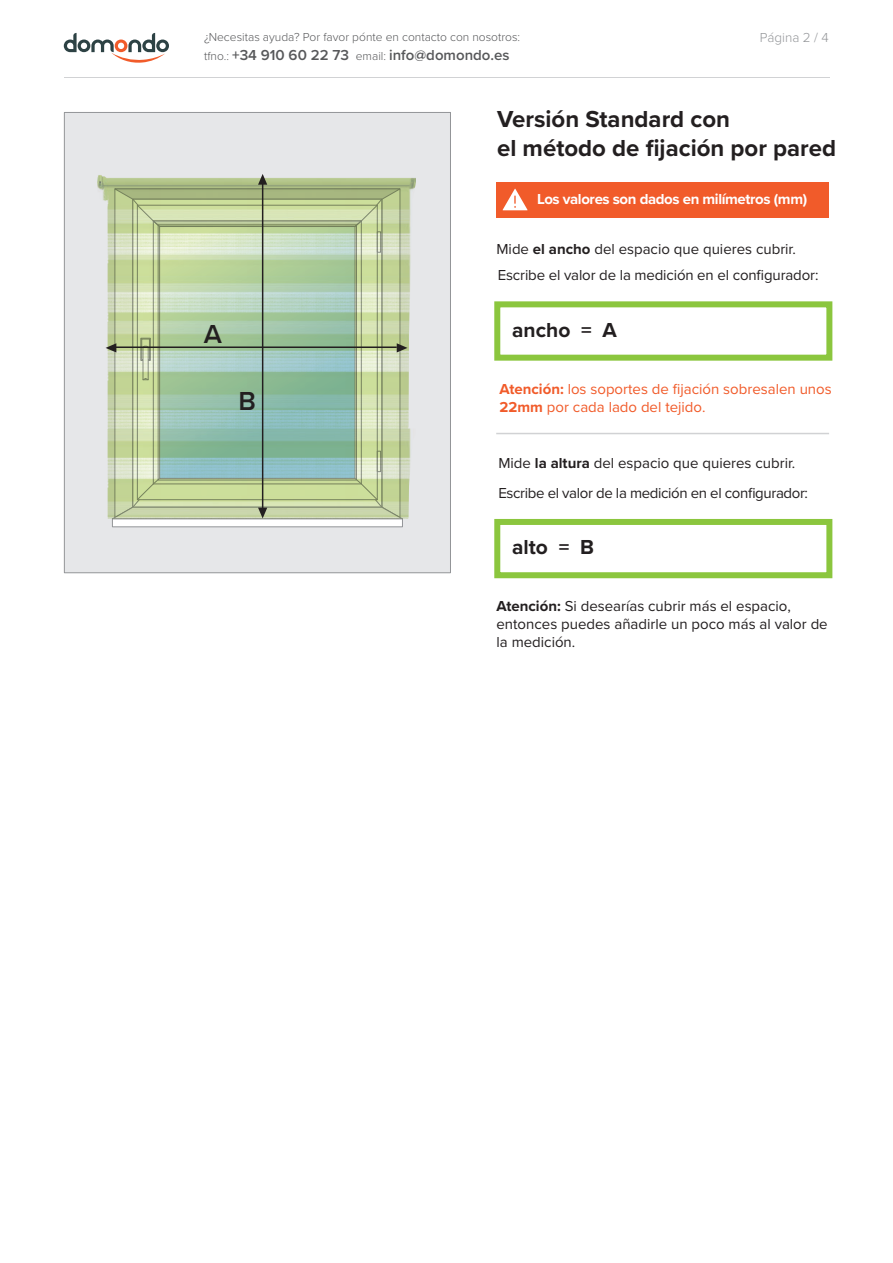
<style>
.page{position:relative;width:893px;height:1263px;background:#fff}
.page>*{position:absolute;margin:0;border:0;box-sizing:border-box;transform-origin:0 0}
.t1{font:600 27px "Proxima Nova";color:#231f20}
.t2{font:700 24px/28.8px "Proxima Nova";color:#231f20}
.t3{font:700 21px "Proxima Nova";color:#231f20}
.t4{font:15px/18px "Proxima Nova";color:#231f20}
.t5{font:15px/30px "Proxima Nova";letter-spacing:-.025em;color:#231f20}
.t6{font:15px/18px "Proxima Nova";color:#f15b2a}
.t7{font:600 15px "Proxima Nova";color:#57585a}
.t8{font:700 15px "Proxima Nova";letter-spacing:-.025em;color:#fff}
.t9{font:300 13.5px "Proxima Nova";color:#939598}
.t10{font:300 12px "Proxima Nova";color:#57585a}
.s1{font-weight:300;font-size:12px}
.s2{font-weight:700}
</style>
<div class="page">
<svg style="left:64px;top:33px;width:105px;height:30px"></svg>
<hr style="left:64px;top:77px;width:765px;height:1px;background:#d1d2d4">
<div style="left:496px;top:182px;width:333px;height:35px;background:#f15b2a"></div>
<svg style="left:503px;top:189px;width:24px;height:21px"></svg>
<div style="left:494px;top:301px;width:338px;height:60px;border:6px solid #8bc63e"></div>
<div style="left:494px;top:519px;width:338px;height:59px;border:6px solid #8bc63e"></div>
<div style="left:64px;top:112px;width:387px;height:461px;background:#e6e7e9;border:1px solid #939598"></div>
<div style="left:112px;top:519px;width:291px;height:8px;background:#fff;border:1px solid #939598"></div>
<img style="left:98px;top:175px;width:317px;height:344px">
<hr style="left:112px;top:346px;width:285px;height:2px;background:#231f20">
<svg style="left:397px;top:343px;width:11px;height:9px"></svg>
<svg style="left:106px;top:343px;width:10px;height:9px"></svg>
<hr style="left:262px;top:183px;width:1px;height:329px;background:#231f20">
<svg style="left:110px;top:478px;width:293px;height:42px;background:#bfcd9a"></svg>
<svg style="left:114px;top:174px;width:287px;height:53px;background:#b7c595"></svg>
<hr style="left:496px;top:433px;width:333px;height:1px;background:#d1d2d4">
<p class="t10" style="left:204px;top:28px;width:318px">¿Necesitas ayuda? Por favor pónte en contacto con nosotros:</p>
<p class="t7" style="left:204px;top:44px;width:307px"><span class="s1">tfno.:</span> +34 910 60 22 73 <span class="s1">email:</span> info@domondo.es</p>
<p class="t9" style="left:760px;top:27px;width:70px">Página 2 / 4</p>
<h2 class="t2" style="left:497px;top:104px;width:341px">Versión Standard con<br>el método de fijación por pared</h2>
<p class="t8" style="left:537px;top:188px;width:272px">Los valores son dados en milímetros (mm)</p>
<p class="t4" style="left:496px;top:239px;width:301px">Mide <span class="s2">el ancho</span> del espacio que quieres cubrir.</p>
<h1 class="t1" style="left:204px;top:314px;width:20px">A</h1>
<h1 class="t1" style="left:238px;top:381px;width:19px">B</h1>
<p class="t4" style="left:498px;top:266px;width:322px">Escribe el valor de la medición en el configurador:</p>
<h3 class="t3" style="left:512px;top:314px;width:106px">ancho = A</h3>
<p class="t6" style="left:499px;top:380px;width:334px"><span class="s2">Atención:</span> los soportes de fijación sobresalen unos<br><span class="s2">22mm</span> por cada lado del tejido.</p>
<p class="t5" style="left:498px;top:448px;width:311px">Mide <span class="s2">la altura</span> del espacio que quieres cubrir.<br>Escribe el valor de la medición en el configurador:</p>
<h3 class="t3" style="left:512px;top:532px;width:83px">alto = B</h3>
<p class="t4" style="left:496px;top:596px;width:333px"><span class="s2">Atención:</span> Si desearías cubrir más el espacio, entonces puedes añadirle un poco más al valor de la medición.</p>
</div>
